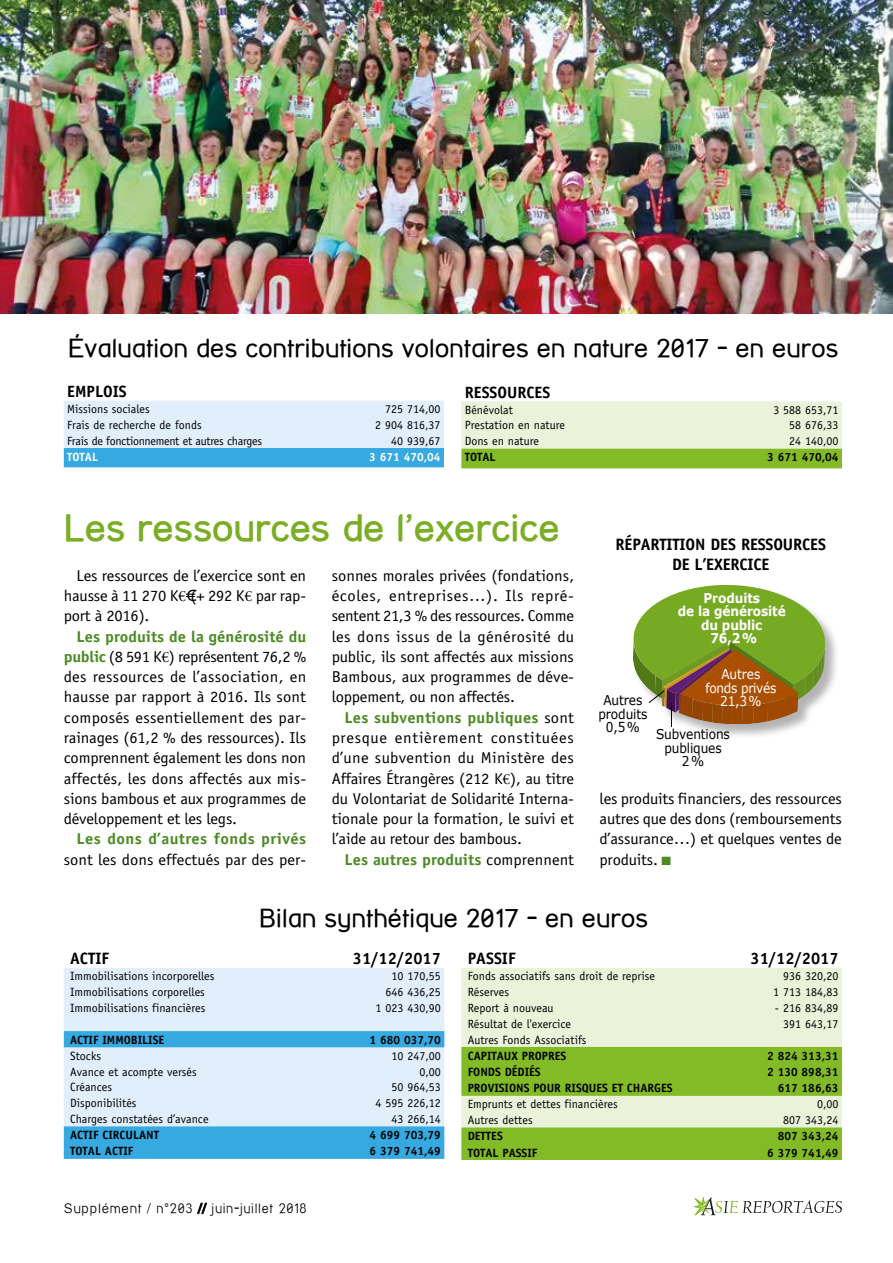
<style>
.page{position:relative;width:893px;height:1263px;background:#fff}
.page>*{position:absolute;margin:0;border:0;box-sizing:border-box;transform-origin:0 0}
.t1{font:700 37.5px "Street Corner";letter-spacing:.01em;color:#7aae24}
.t2{font:25.5px "Street Corner";letter-spacing:.005em;color:#000}
.t3{font:700 16.5px/19.5px "Officina Sans";letter-spacing:-.01em;color:#000;text-align:center}
.t4{font:700 16.35px "Officina Sans";color:#000}
.t5{font:15.75px/20.2px "Officina Sans";letter-spacing:-.01em;color:#000;text-align:justify;scale:1.05 1}
.t6{font:700 15.75px "Officina Sans";color:#4c8b25;scale:1.05 1}
.t7{font:700 15.75px "Officina Sans";letter-spacing:.025em;color:#4c8b25;scale:1.05 1}
.t8{font:13.5px/13.5px "Verdana";letter-spacing:-.01em;color:#000;text-align:center;scale:.9 1}
.t9{font:700 13.5px/13.5px "Verdana";letter-spacing:-.01em;color:#fff;text-align:center;scale:.9 1}
.t10{font:100 13.5px "Street Corner";letter-spacing:.05em;color:#000}
.t11{font:13.5px/13.5px "Verdana";letter-spacing:-.025em;color:#fff;text-align:center;scale:.9 1}
.t12{font:12px "Officina Sans";color:#000}
.t13{font:700 12px "Officina Sans";color:#000}
.t14{font:12px "Officina Sans";letter-spacing:-.025em;color:#000}
.t15{font:700 12px "Officina Sans";color:#fff}
.s1{font-family:"Adobe Garamond Pro"}
.s2{font-weight:700;color:#4c8b25}
.s3{font-weight:400;color:#000}
.s4{color:#4c8b25}
.s5{font-weight:700}
</style>
<div class="page">
<svg style="left:197px;top:1202px;width:10px;height:13px"></svg>
<svg style="left:694px;top:1197px;width:148px;height:18px"></svg>
<img style="left:0;top:0;width:893px;height:314px">
<div style="left:64px;top:968px;width:380px;height:63px;background:#e1eefb"></div>
<svg style="left:64px;top:1031px;width:380px;height:128px;background:#9fd3f1"></svg>
<div style="left:461px;top:968px;width:381px;height:79px;background:#eaf2da"></div>
<svg style="left:461px;top:1047px;width:381px;height:113px;background:#9fca58"></svg>
<svg style="left:64px;top:401px;width:380px;height:66px;background:#afdaf3"></svg>
<svg style="left:461px;top:401px;width:381px;height:67px;background:#cce2a6"></svg>
<div style="left:633px;top:585px;width:207px;height:154px;background:#000;opacity:.3"></div>
<svg style="left:633px;top:585px;width:192px;height:142px;background:#989e49"></svg>
<h2 class="t2" style="left:69px;top:334px;width:771px">Évaluation des contributions volontaires en nature 2017 - en euros</h2>
<p class="t4" style="left:67px;top:381px;width:61px">EMPLOIS</p>
<p class="t12" style="left:67px;top:402px;width:84px">Missions sociales</p>
<p class="t12" style="left:385px;top:402px;width:57px">725 714,00</p>
<p class="t12" style="left:67px;top:418px;width:136px">Frais de recherche de fonds</p>
<p class="t12" style="left:375px;top:418px;width:67px">2 904 816,37</p>
<p class="t14" style="left:67px;top:433px;width:196px">Frais de fonctionnement et autres charges</p>
<p class="t12" style="left:391px;top:433px;width:51px">40 939,67</p>
<p class="t15" style="left:67px;top:449px;width:32px">TOTAL</p>
<p class="t15" style="left:369px;top:449px;width:73px">3 671 470,04</p>
<p class="t4" style="left:465px;top:382px;width:87px">RESSOURCES</p>
<p class="t12" style="left:465px;top:403px;width:50px">Bénévolat</p>
<p class="t12" style="left:773px;top:403px;width:67px">3 588 653,71</p>
<p class="t12" style="left:465px;top:418px;width:102px">Prestation en nature</p>
<p class="t12" style="left:789px;top:418px;width:51px">58 676,33</p>
<p class="t12" style="left:465px;top:434px;width:76px">Dons en nature</p>
<p class="t12" style="left:789px;top:434px;width:51px">24 140,00</p>
<p class="t13" style="left:465px;top:450px;width:32px">TOTAL</p>
<p class="t13" style="left:767px;top:450px;width:73px">3 671 470,04</p>
<h1 class="t1" style="left:64px;top:506px;width:497px">Les ressources de l’exercice</h1>
<p class="t5" style="left:64px;top:565px;width:232px;text-indent:13px">Les ressources de l’exercice sont en hausse à 11 270 K<span class="s1">€</span>€(+ 292 K<span class="s1">€</span> par rap&shy;port à 2016).</p>
<p class="t5" style="left:64px;top:626px;width:232px;text-indent:13px"><span class="s2">Les produits de la générosité du public</span> (8 591 K<span class="s1">€</span>) représentent 76,2 % des ressources de l’association, en hausse par rapport à 2016. Ils sont composés essentiellement des par&shy;rainages (61,2 % des ressources). Ils comprennent également les dons non affectés, les dons affectés aux mis&shy;sions bambous et aux programmes de développement et les legs.</p>
<p class="t7" style="left:77px;top:829px;width:220px">Les dons d’autres fonds privés</p>
<p class="t5" style="left:64px;top:849px;width:232px">sont les dons effectués par des per-</p>
<p class="t5" style="left:332px;top:565px;width:232px">sonnes morales privées (fondations, écoles, entreprises…). Ils repré&shy;sentent 21,3 % des ressources. Comme les dons issus de la générosité du public, ils sont affectés aux missions Bambous, aux programmes de déve&shy;loppement, ou non affectés.</p>
<p class="t5" style="left:332px;top:707px;width:232px;text-indent:13px"><span class="s2">Les subventions publiques</span> sont presque entièrement constituées d’une subvention du Ministère des Affaires Étrangères (212 K<span class="s1">€</span>), au titre du Volontariat de Solidarité Interna&shy;tionale pour la formation, le suivi et l’aide au retour des bambous.</p>
<p class="t6" style="left:344px;top:849px;width:220px">Les autres produits <span class="s3">comprennent</span></p>
<p class="t3" style="left:616px;top:534px;width:212px">RÉPARTITION DES RESSOURCES<br>DE L’EXERCICE</p>
<p class="t8" style="left:598px;top:693px;width:56px">Autres produits<br>0,5%</p>
<p class="t9" style="left:678px;top:591px;width:121px">Produits<br>de la générosité du public<br>76,2%</p>
<p class="t11" style="left:705px;top:667px;width:80px">Autres fonds privés<br>21,3%</p>
<p class="t8" style="left:656px;top:727px;width:84px">Subventions publiques<br>2%</p>
<p class="t5" style="left:600px;top:788px;width:232px">les produits financiers, des ressources autres que des dons (remboursements d’assurance…) et quelques ventes de produits. <span class="s4">■</span></p>
<h2 class="t2" style="left:259px;top:903px;width:391px">Bilan synthétique 2017 - en euros</h2>
<p class="t3" style="left:70px;top:949px;width:41px">ACTIF</p>
<p class="t3" style="left:353px;top:949px;width:90px">31/12/2017</p>
<p class="t12" style="left:70px;top:969px;width:146px">Immobilisations incorporelles</p>
<p class="t12" style="left:391px;top:969px;width:51px">10 170,55</p>
<p class="t12" style="left:70px;top:985px;width:136px">Immobilisations corporelles</p>
<p class="t12" style="left:385px;top:985px;width:57px">646 436,25</p>
<p class="t12" style="left:70px;top:1001px;width:137px">Immobilisations financières</p>
<p class="t12" style="left:376px;top:1001px;width:67px">1 023 430,90</p>
<p class="t13" style="left:70px;top:1032px;width:96px">ACTIF IMMOBILISE</p>
<p class="t13" style="left:370px;top:1032px;width:73px">1 680 037,70</p>
<p class="t12" style="left:70px;top:1049px;width:32px">Stocks</p>
<p class="t12" style="left:391px;top:1049px;width:51px">10 247,00</p>
<p class="t12" style="left:70px;top:1064px;width:128px">Avance et acompte versés</p>
<p class="t12" style="left:419px;top:1064px;width:23px">0,00</p>
<p class="t12" style="left:70px;top:1080px;width:44px">Créances</p>
<p class="t12" style="left:391px;top:1080px;width:51px">50 964,53</p>
<p class="t12" style="left:70px;top:1096px;width:68px">Disponibilités</p>
<p class="t12" style="left:376px;top:1096px;width:67px">4 595 226,12</p>
<p class="t12" style="left:70px;top:1112px;width:140px">Charges constatées d’avance</p>
<p class="t12" style="left:391px;top:1112px;width:51px">43 266,14</p>
<p class="t13" style="left:70px;top:1128px;width:91px">ACTIF CIRCULANT</p>
<p class="t13" style="left:370px;top:1128px;width:73px">4 699 703,79</p>
<p class="t13" style="left:70px;top:1144px;width:65px">TOTAL ACTIF</p>
<p class="t13" style="left:370px;top:1144px;width:73px">6 379 741,49</p>
<p class="t10" style="left:64px;top:1201px;width:244px">Supplément / n°203 <span class="s5">//</span> juin-juillet 2018</p>
<p class="t3" style="left:468px;top:949px;width:49px">PASSIF</p>
<p class="t3" style="left:750px;top:949px;width:90px">31/12/2017</p>
<p class="t12" style="left:468px;top:969px;width:189px">Fonds associatifs sans droit de reprise</p>
<p class="t12" style="left:783px;top:969px;width:57px">936 320,20</p>
<p class="t12" style="left:468px;top:985px;width:43px">Réserves</p>
<p class="t12" style="left:773px;top:985px;width:67px">1 713 184,83</p>
<p class="t12" style="left:468px;top:1001px;width:87px">Report à nouveau</p>
<p class="t12" style="left:775px;top:1001px;width:65px">- 216 834,89</p>
<p class="t12" style="left:468px;top:1017px;width:105px">Résultat de l'exercice</p>
<p class="t12" style="left:783px;top:1017px;width:57px">391 643,17</p>
<p class="t12" style="left:468px;top:1032px;width:120px">Autres Fonds Associatifs</p>
<p class="t13" style="left:468px;top:1048px;width:100px">CAPITAUX PROPRES</p>
<p class="t13" style="left:767px;top:1048px;width:73px">2 824 313,31</p>
<p class="t13" style="left:468px;top:1064px;width:75px">FONDS DÉDIÉS</p>
<p class="t13" style="left:767px;top:1064px;width:73px">2 130 898,31</p>
<p class="t13" style="left:468px;top:1081px;width:206px">PROVISIONS POUR RISQUES ET CHARGES</p>
<p class="t13" style="left:778px;top:1081px;width:62px">617 186,63</p>
<p class="t12" style="left:468px;top:1097px;width:151px">Emprunts et dettes financières</p>
<p class="t12" style="left:817px;top:1097px;width:23px">0,00</p>
<p class="t12" style="left:468px;top:1113px;width:67px">Autres dettes</p>
<p class="t12" style="left:783px;top:1113px;width:57px">807 343,24</p>
<p class="t13" style="left:468px;top:1129px;width:37px">DETTES</p>
<p class="t13" style="left:778px;top:1129px;width:62px">807 343,24</p>
<p class="t13" style="left:468px;top:1145px;width:71px">TOTAL PASSIF</p>
<p class="t13" style="left:767px;top:1145px;width:73px">6 379 741,49</p>
</div>
